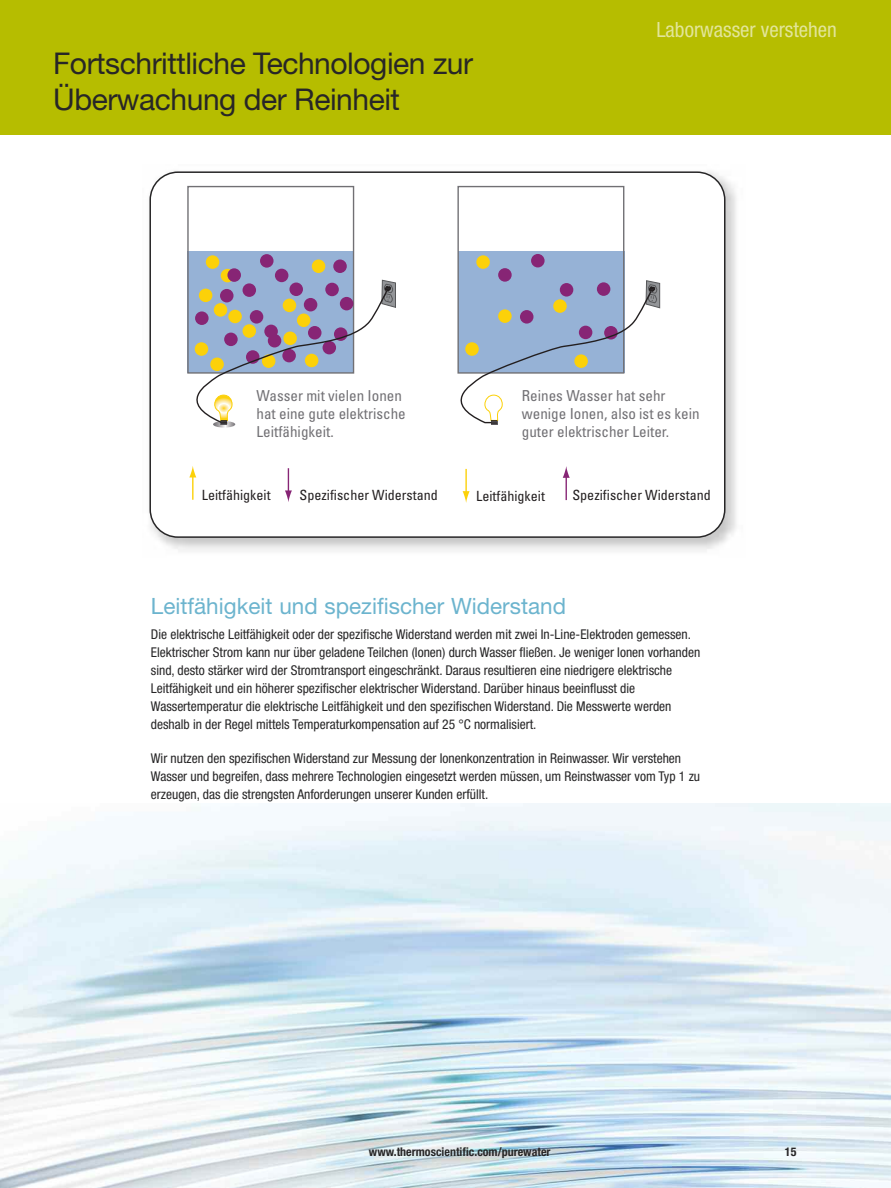
<style>
.page{position:relative;width:891px;height:1188px;background:#fff}
.page>*{position:absolute;margin:0;border:0;box-sizing:border-box;transform-origin:0 0}
.t1{font:30px/36px "Helvetica Neue LT Std";letter-spacing:-.015em;color:#272627}
.t2{font:22.5px "Helvetica Neue LT Std";color:#6cb4ce}
.t3{font:condensed 21px "Helvetica Neue LT Std";color:#e2e599}
.t4{font:condensed 15.15px/18.1px "Univers";color:#717074}
.t5{font:condensed 14.1px "Univers";color:#231f20}
.t6{font:condensed 13.5px/18px "Helvetica Neue LT Std";color:#272627}
.t7{font:700 condensed 12px "Helvetica Neue LT Std";color:#272627}
</style>
<div class="page">
<img style="left:0;top:803px;width:891px;height:385px">
<div style="left:0;top:0;width:891px;height:135px;background:#b6bd00"></div>
<svg style="left:149px;top:171px;width:577px;height:367px"></svg>
<h1 class="t1" style="left:53px;top:48px;width:422px">Fortschrittliche Technologien zur<br>Überwachung der Reinheit</h1>
<h3 class="t3" style="left:656px;top:22px;width:182px">Laborwasser verstehen</h3>
<p class="t4" style="left:257px;top:388px;width:151px">Wasser mit vielen Ionen hat eine gute elektrische<br>Leitfähigkeit.</p>
<p class="t4" style="left:522px;top:388px;width:179px">Reines Wasser hat sehr wenige Ionen, also ist es kein guter elektrischer Leiter.</p>
<p class="t5" style="left:202px;top:490px;width:70px">Leitfähigkeit</p>
<p class="t5" style="left:300px;top:489px;width:140px">Spezifischer Widerstand</p>
<p class="t5" style="left:572px;top:489px;width:140px">Spezifischer Widerstand</p>
<p class="t5" style="left:476px;top:490px;width:70px">Leitfähigkeit</p>
<h2 class="t2" style="left:151px;top:598px;width:417px">Leitfähigkeit und spezifischer Widerstand</h2>
<p class="t6" style="left:151px;top:626px;width:551px">Die elektrische Leitfähigkeit oder der spezifische Widerstand werden mit zwei In-Line-Elektroden gemessen.<br>Elektrischer Strom kann nur über geladene Teilchen (Ionen) durch Wasser fließen. Je weniger Ionen vorhanden sind, desto stärker wird der Stromtransport eingeschränkt. Daraus resultieren eine niedrigere elektrische Leitfähigkeit und ein höherer spezifischer elektrischer Widerstand. Darüber hinaus beeinflusst die Wassertemperatur die elektrische Leitfähigkeit und den spezifischen Widerstand. Die Messwerte werden deshalb in der Regel mittels Temperaturkompensation auf 25 °C normalisiert.</p>
<p class="t6" style="left:151px;top:750px;width:551px">Wir nutzen den spezifischen Widerstand zur Messung der Ionenkonzentration in Reinwasser. Wir verstehen<br>Wasser und begreifen, dass mehrere Technologien eingesetzt werden müssen, um Reinstwasser vom Typ 1 zu erzeugen, das die strengsten Anforderungen unserer Kunden erfüllt.</p>
<p class="t7" style="left:369px;top:1148px;width:183px">www.thermoscientific.com/purewater</p>
<p class="t7" style="left:785px;top:1148px;width:13px">15</p>
</div>
